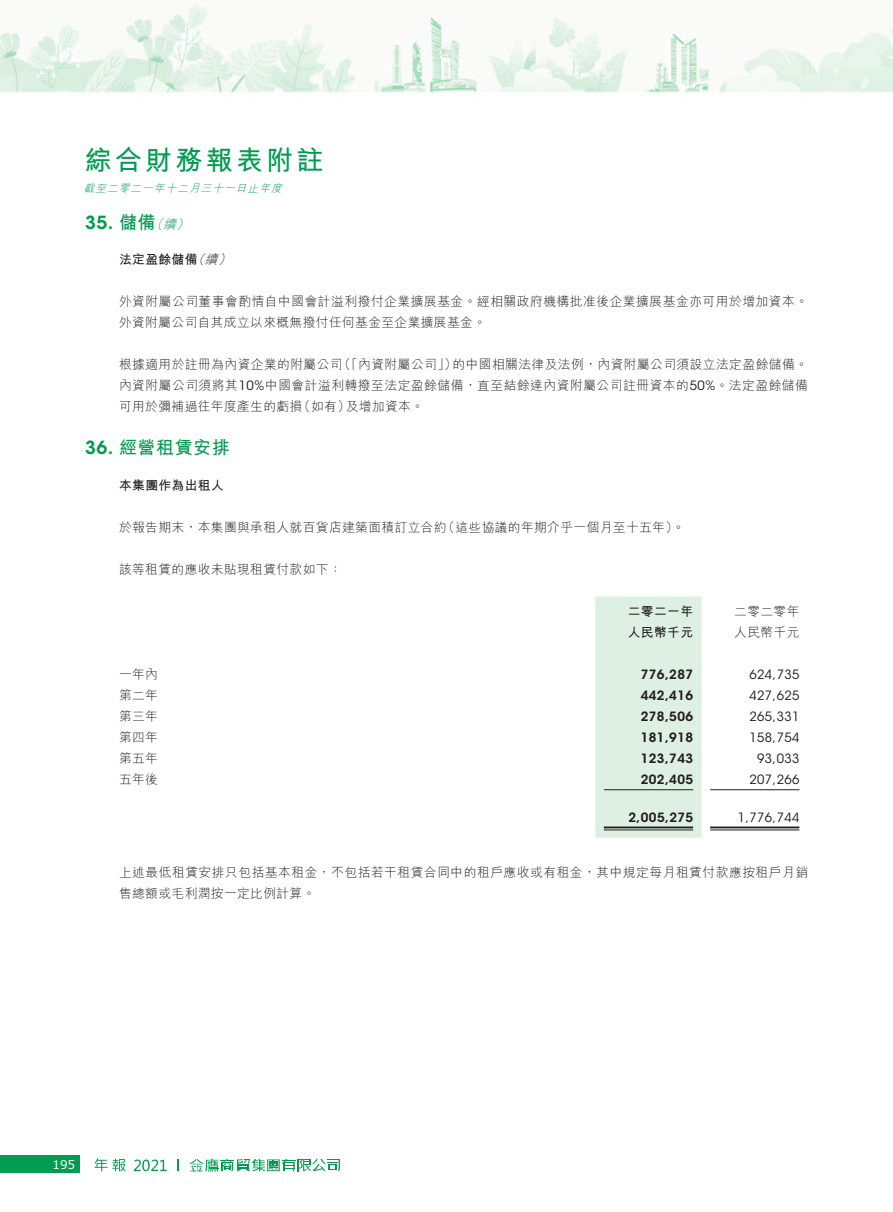
<style>
.page{position:relative;width:893px;height:1212px;background:#fff}
.page>*{position:absolute;margin:0;border:0;box-sizing:border-box;transform-origin:0 0}
.t1{font:700 27px "M Hei HK";letter-spacing:.12em;color:#009c50}
.t2{font:700 18px "M Hei HK";letter-spacing:.03em;color:#009c50}
.t3{font:600 18px "ITC Avant Garde Std";color:#009c50}
.t4{font:300 12.75px/21px "M Hei HK";letter-spacing:.035em;color:#231f20}
.t5{font:600 12.75px "ITC Avant Garde Std";letter-spacing:.03em;color:#231f20}
.t6{font:12.75px "ITC Avant Garde Std";letter-spacing:.03em;color:#231f20}
.t7{font:700 12.75px "M Hei HK";letter-spacing:.03em;color:#231f20}
.t8{font:italic 300 12.75px "M Hei HK";color:#009c50}
.t9{font:italic 300 12.75px "M Hei HK";color:#231f20}
.t10{font:12px "Verdana";color:#fff}
.t11{font:italic 300 10.5px "M Hei HK";color:#009c50}
.s1{font-family:"M Hei HK";font-weight:700}
.s2{font-family:"ITC Avant Garde Std";font-weight:400}
.s3{font-family:"ITC Avant Garde Std";font-weight:600}
</style>
<div class="page">
<img style="left:0;top:4px;width:893px;height:1169px">
<div style="left:0;top:1155px;width:79px;height:18px;background:#009c50"></div>
<svg style="left:177px;top:1159px;width:1px;height:12px"></svg>
<svg style="left:190px;top:1159px;width:150px;height:13px"></svg>
<svg style="left:94px;top:1158px;width:32px;height:13px"></svg>
<svg style="left:134px;top:1159px;width:33px;height:12px"></svg>
<div style="left:85px;top:145px;width:723px;height:59px;background:#fff"></div>
<div style="left:595px;top:596px;width:107px;height:242px;background:#def0e4"></div>
<hr style="left:604px;top:789px;width:89px;height:1px;background:#231f20">
<hr style="left:710px;top:789px;width:89px;height:1px;background:#231f20">
<hr style="left:604px;top:826px;width:89px;height:2px;background:#231f20">
<hr style="left:604px;top:830px;width:89px;height:1px;background:#231f20">
<hr style="left:710px;top:826px;width:89px;height:2px;background:#231f20">
<hr style="left:710px;top:830px;width:89px;height:1px;background:#231f20">
<h1 class="t1" style="left:85px;top:140px;width:240px">綜合財務報表附註</h1>
<p class="t11" style="left:84px;top:183px;width:202px">截至二零二一年十二月三十一日止年度</p>
<p class="t8" style="left:176px;top:217px;width:18px">(</p>
<h2 class="t3" style="left:85px;top:211px;width:72px">35. <span class="s1">儲備</span></h2>
<p class="t8" style="left:163px;top:217px;width:18px">續</p>
<p class="t8" style="left:150px;top:217px;width:18px">（</p>
<p class="t9" style="left:205px;top:253px;width:18px">續</p>
<p class="t9" style="left:192px;top:253px;width:18px">（</p>
<p class="t9" style="left:218px;top:253px;width:18px">(</p>
<p class="t7" style="left:119px;top:250px;width:80px">法定盈餘儲備</p>
<p class="t4" style="left:119px;top:291px;width:691px">外資附屬公司董事會酌情自中國會計溢利撥付企業擴展基金。經相關政府機構批准後企業擴展基金亦可用於增加資本。外資附屬公司自其成立以來概無撥付任何基金至企業擴展基金。</p>
<p class="t4" style="left:453px;top:354px;width:357px">的中國相關法律及法例，內資附屬公司須設立法定盈餘儲備。</p>
<p class="t4" style="left:338px;top:354px;width:120px">（「內資附屬公司」）</p>
<p class="t4" style="left:119px;top:354px;width:225px">根據適用於註冊為內資企業的附屬公司</p>
<p class="t4" style="left:119px;top:375px;width:690px">內資附屬公司須將其<span class="s2">10%</span>中國會計溢利轉撥至法定盈餘儲備，直至結餘達內資附屬公司註冊資本的<span class="s2">50%</span>。法定盈餘儲備</p>
<p class="t4" style="left:346px;top:396px;width:80px">及增加資本。</p>
<p class="t4" style="left:298px;top:396px;width:54px">（如有）</p>
<p class="t4" style="left:119px;top:396px;width:185px">可用於彌補過往年度產生的虧損</p>
<h2 class="t2" style="left:85px;top:435px;width:146px"><span class="s3">36.</span> 經營租賃安排</h2>
<p class="t7" style="left:119px;top:476px;width:106px">本集團作為出租人</p>
<p class="t4" style="left:119px;top:516px;width:329px">於報告期末，本集團與承租人就百貨店建築面積訂立合約</p>
<p class="t4" style="left:119px;top:558px;width:224px">該等租賃的應收未貼現租賃付款如下：</p>
<p class="t4" style="left:442px;top:516px;width:244px">（這些協議的年期介乎一個月至十五年。(</p>
<p class="t7" style="left:628px;top:602px;width:67px">二零二一年</p>
<p class="t4" style="left:734px;top:600px;width:67px">二零二零年</p>
<p class="t7" style="left:628px;top:623px;width:67px">人民幣千元</p>
<p class="t4" style="left:734px;top:621px;width:67px">人民幣千元</p>
<p class="t4" style="left:119px;top:663px;width:40px">一年內</p>
<p class="t5" style="left:641px;top:666px;width:54px">776,287</p>
<p class="t6" style="left:749px;top:666px;width:51px">624,735</p>
<p class="t4" style="left:119px;top:684px;width:40px">第二年</p>
<p class="t5" style="left:641px;top:687px;width:54px">442,416</p>
<p class="t6" style="left:749px;top:687px;width:51px">427,625</p>
<p class="t4" style="left:119px;top:705px;width:40px">第三年</p>
<p class="t5" style="left:641px;top:708px;width:54px">278,506</p>
<p class="t6" style="left:749px;top:708px;width:51px">265,331</p>
<p class="t4" style="left:119px;top:726px;width:40px">第四年</p>
<p class="t5" style="left:641px;top:729px;width:54px">181,918</p>
<p class="t6" style="left:749px;top:729px;width:51px">158,754</p>
<p class="t4" style="left:119px;top:747px;width:40px">第五年</p>
<p class="t5" style="left:641px;top:750px;width:54px">123,743</p>
<p class="t6" style="left:757px;top:750px;width:44px">93,033</p>
<p class="t4" style="left:119px;top:768px;width:40px">五年後</p>
<p class="t5" style="left:641px;top:771px;width:54px">202,405</p>
<p class="t6" style="left:749px;top:771px;width:51px">207,266</p>
<p class="t5" style="left:628px;top:809px;width:66px">2,005,275</p>
<p class="t6" style="left:738px;top:810px;width:63px">1,776,744</p>
<p class="t4" style="left:119px;top:861px;width:691px">上述最低租賃安排只包括基本租金，不包括若干租賃合同中的租戶應收或有租金，其中規定每月租賃付款應按租戶月銷售總額或毛利潤按一定比例計算。</p>
<p class="t10" style="left:53px;top:1156px;width:24px">195</p>
</div>
